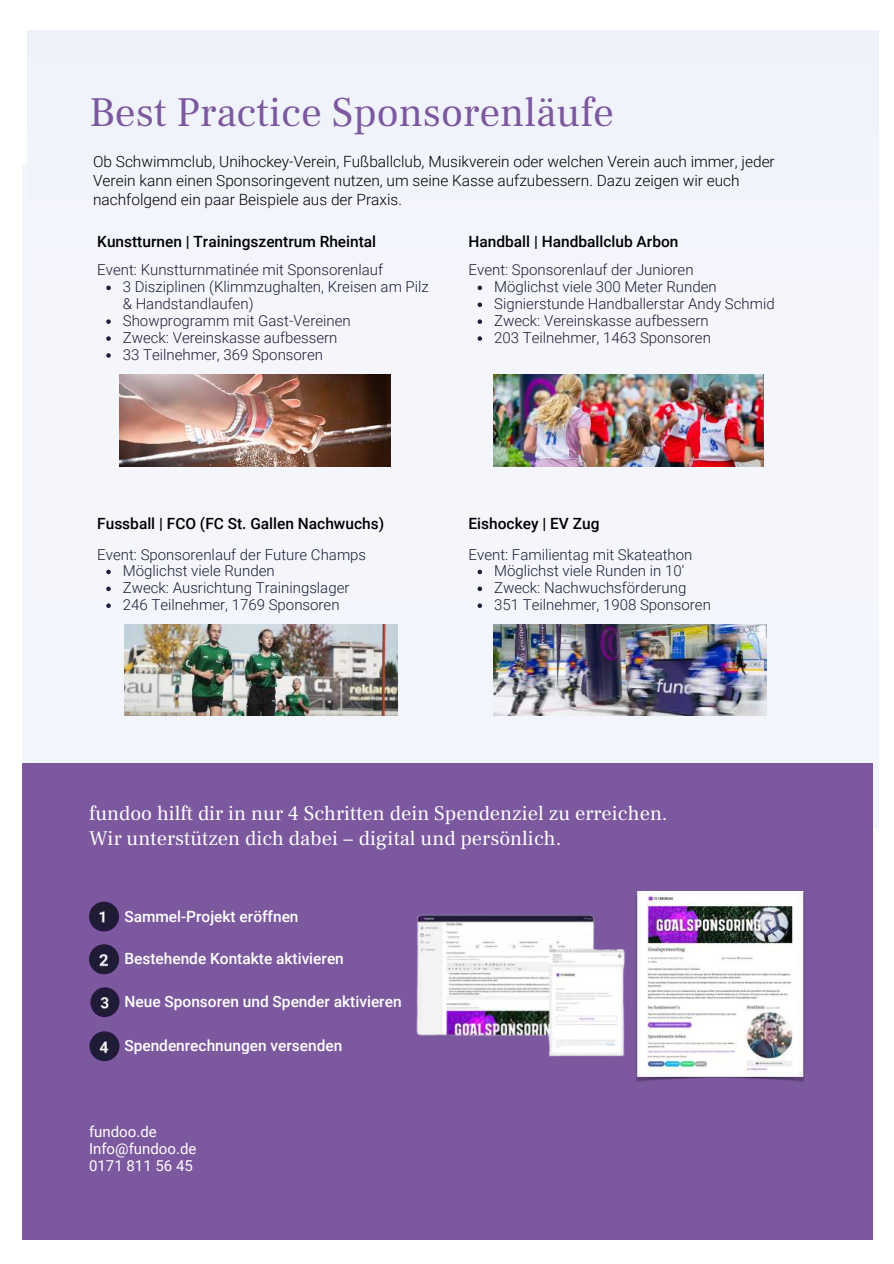
<style>
.page{position:relative;width:894px;height:1264px;background:#fff}
.page>*{position:absolute;margin:0;border:0;box-sizing:border-box;transform-origin:0 0}
.t1{font:41.25px "Frank Ruhl Libre";color:#7c599f}
.t2{font:20.4px/24.8px "Frank Ruhl Libre";color:#fff}
.t3{font:300 15.45px/19.2px "Roboto";color:#000}
.t4{font:500 15.45px "Roboto";color:#000}
.t5{font:500 15.45px "Roboto";color:#fff}
.t6{font:300 15px/17px "Roboto";color:#1e1c36}
.t7{font:15px/17px "Roboto";color:#fff}
</style>
<div class="page">
<div style="left:27px;top:30px;width:850px;height:797px;background:#f3f5fc"></div>
<img style="left:119px;top:375px;width:271px;height:91px">
<img style="left:493px;top:624px;width:273px;height:92px">
<div style="left:22px;top:763px;width:850px;height:476px;background:#7c599f"></div>
<img style="left:89px;top:901px;width:30px;height:30px;border-radius:50%">
<img style="left:89px;top:944px;width:30px;height:30px;border-radius:50%">
<img style="left:89px;top:987px;width:30px;height:30px;border-radius:50%">
<img style="left:89px;top:1031px;width:30px;height:30px;border-radius:50%">
<img style="left:636px;top:891px;width:168px;height:191px">
<img style="left:493px;top:375px;width:270px;height:91px">
<img style="left:124px;top:624px;width:273px;height:92px">
<svg style="left:106px;top:285px;width:5px;height:5px"></svg>
<svg style="left:106px;top:319px;width:5px;height:5px"></svg>
<svg style="left:106px;top:336px;width:5px;height:5px"></svg>
<svg style="left:106px;top:353px;width:5px;height:5px"></svg>
<svg style="left:477px;top:285px;width:5px;height:5px"></svg>
<svg style="left:477px;top:302px;width:5px;height:5px"></svg>
<svg style="left:477px;top:319px;width:5px;height:5px"></svg>
<svg style="left:477px;top:336px;width:5px;height:5px"></svg>
<svg style="left:106px;top:569px;width:5px;height:5px"></svg>
<svg style="left:106px;top:586px;width:5px;height:5px"></svg>
<svg style="left:106px;top:603px;width:5px;height:5px"></svg>
<svg style="left:477px;top:569px;width:5px;height:5px"></svg>
<svg style="left:477px;top:586px;width:5px;height:5px"></svg>
<svg style="left:477px;top:603px;width:5px;height:5px"></svg>
<img style="left:416px;top:914px;width:209px;height:143px">
<h1 class="t1" style="left:89px;top:87px;width:526px">Best Practice Sponsorenläufe</h1>
<p class="t3" style="left:93px;top:152px;width:683px">Ob Schwimmclub, Unihockey-Verein, Fußballclub, Musikverein oder welchen Verein auch immer, jeder<br>Verein kann einen Sponsoringevent nutzen, um seine Kasse aufzubessern. Dazu zeigen wir euch nachfolgend ein paar Beispiele aus der Praxis.</p>
<p class="t4" style="left:97px;top:232px;width:280px">Kunstturnen | Trainingszentrum Rheintal</p>
<p class="t6" style="left:123px;top:279px;width:307px">3 Disziplinen (Klimmzughalten, Kreisen am Pilz &amp; Handstandlaufen)<br>Showprogramm mit Gast-Vereinen<br>Zweck: Vereinskasse aufbessern<br>33 Teilnehmer, 369 Sponsoren</p>
<p class="t6" style="left:97px;top:262px;width:287px">Event: Kunstturnmatinée mit Sponsorenlauf</p>
<p class="t4" style="left:468px;top:232px;width:211px">Handball | Handballclub Arbon</p>
<p class="t6" style="left:494px;top:279px;width:282px">Möglichst viele 300 Meter Runden Signierstunde Handballerstar Andy Schmid Zweck: Vereinskasse aufbessern<br>203 Teilnehmer, 1463 Sponsoren</p>
<p class="t6" style="left:468px;top:262px;width:226px">Event: Sponsorenlauf der Junioren</p>
<p class="t4" style="left:97px;top:515px;width:288px">Fussball | FCO (FC St. Gallen Nachwuchs)</p>
<p class="t6" style="left:123px;top:563px;width:228px">Möglichst viele Runden<br>Zweck: Ausrichtung Trainingslager<br>246 Teilnehmer, 1769 Sponsoren</p>
<p class="t6" style="left:97px;top:546px;width:270px">Event: Sponsorenlauf der Future Champs</p>
<p class="t4" style="left:468px;top:515px;width:132px">Eishockey | EV Zug</p>
<p class="t6" style="left:494px;top:563px;width:218px">Möglichst viele Runden in 10'<br>Zweck: Nachwuchsförderung<br>351 Teilnehmer, 1908 Sponsoren</p>
<p class="t6" style="left:468px;top:546px;width:225px">Event: Familientag mit Skateathon</p>
<h2 class="t2" style="left:89px;top:801px;width:580px">fundoo hilft dir in nur 4 Schritten dein Spendenziel zu erreichen.<br>Wir unterstützen dich dabei − digital und persönlich.</h2>
<p class="t5" style="left:124px;top:907px;width:176px">Sammel-Projekt eröffnen</p>
<p class="t5" style="left:124px;top:950px;width:221px">Bestehende Kontakte aktivieren</p>
<p class="t5" style="left:124px;top:992px;width:278px">Neue Sponsoren und Spender aktivieren</p>
<p class="t5" style="left:124px;top:1036px;width:219px">Spendenrechnungen versenden</p>
<p class="t7" style="left:89px;top:1123px;width:109px">fundoo.de<br>Info@fundoo.de<br>0171 811 56 45</p>
</div>
